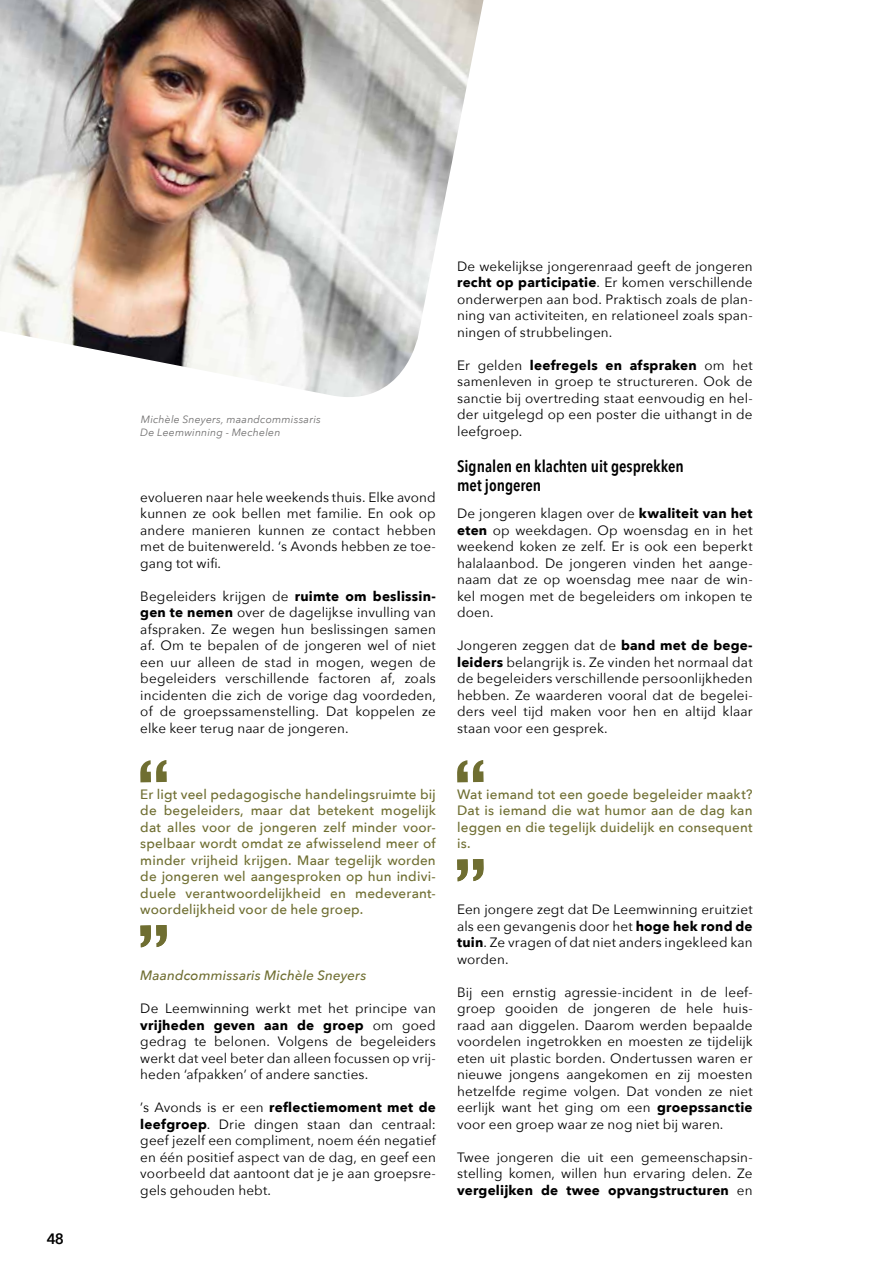
<style>
.page{position:relative;width:893px;height:1263px;background:#fff}
.page>*{position:absolute;margin:0;border:0;box-sizing:border-box;transform-origin:0 0}
.t1{font:600 16.5px/19.5px "Avenir Next Condensed";color:#000}
.t2{font:600 15px "Avenir Next";color:#000}
.t3{font:13.5px/16.5px "Avenir Next";letter-spacing:.01em;color:#000;text-align:justify}
.t4{font:500 13.5px/16.5px "Avenir Next";letter-spacing:.01em;color:#6f6e31;text-align:justify}
.t5{font:italic 500 13.5px "Avenir Next";letter-spacing:.01em;color:#6f6e31}
.t6{font:italic 10.5px/12.6px "Avenir Next";letter-spacing:.02em;color:#706f6f}
.s1{font-weight:700}
</style>
<div class="page">
<svg style="left:140px;top:760px;width:27px;height:22px"></svg>
<svg style="left:140px;top:925px;width:27px;height:22px"></svg>
<svg style="left:457px;top:760px;width:27px;height:22px"></svg>
<svg style="left:457px;top:859px;width:27px;height:22px"></svg>
<img style="left:0;top:0;width:483px;height:397px">
<p class="t2" style="left:47px;top:1226px;width:19px">48</p>
<p class="t6" style="left:140px;top:413px;width:182px">Michèle Sneyers, maandcommissaris<br>De Leemwinning - Mechelen</p>
<p class="t3" style="left:140px;top:488px;width:297px">evolueren naar hele weekends thuis. Elke avond kunnen ze ook bellen met familie. En ook op andere manieren kunnen ze contact hebben met de buitenwereld. ‘s Avonds hebben ze toe&shy;gang tot wifi.</p>
<p class="t3" style="left:140px;top:587px;width:297px">Begeleiders krijgen de <span class="s1">ruimte om beslissin&shy;gen te nemen</span> over de dagelijkse invulling van afspraken. Ze wegen hun beslissingen samen af. Om te bepalen of de jongeren wel of niet een uur alleen de stad in mogen, wegen de begeleiders verschillende factoren af, zoals incidenten die zich de vorige dag voordeden, of de groepssamenstelling. Dat koppelen ze elke keer terug naar de jongeren.</p>
<p class="t3" style="left:457px;top:257px;width:297px">De wekelijkse jongerenraad geeft de jongeren <span class="s1">recht op participatie</span>. Er komen verschillende onderwerpen aan bod. Praktisch zoals de plan&shy;ning van activiteiten, en relationeel zoals span&shy;ningen of strubbelingen.</p>
<p class="t3" style="left:457px;top:356px;width:297px">Er gelden <span class="s1">leefregels en afspraken</span> om het samenleven in groep te structureren. Ook de sanctie bij overtreding staat eenvoudig en hel&shy;der uitgelegd op een poster die uithangt in de leefgroep.</p>
<p class="t1" style="left:457px;top:456px;width:228px">Signalen en klachten uit gesprekken met jongeren</p>
<p class="t3" style="left:457px;top:505px;width:297px">De jongeren klagen over de <span class="s1">kwaliteit van het eten</span> op weekdagen. Op woensdag en in het weekend koken ze zelf. Er is ook een beperkt halalaanbod. De jongeren vinden het aange&shy;naam dat ze op woensdag mee naar de win&shy;kel mogen met de begeleiders om inkopen te doen.</p>
<p class="t3" style="left:457px;top:637px;width:297px">Jongeren zeggen dat de <span class="s1">band met de bege&shy;leiders</span> belangrijk is. Ze vinden het normaal dat de begeleiders verschillende persoonlijkheden hebben. Ze waarderen vooral dat de begelei&shy;ders veel tijd maken voor hen en altijd klaar staan voor een gesprek.</p>
<p class="t4" style="left:140px;top:785px;width:297px">Er ligt veel pedagogische handelingsruimte bij de begeleiders, maar dat betekent mogelijk dat alles voor de jongeren zelf minder voor&shy;spelbaar wordt omdat ze afwisselend meer of minder vrijheid krijgen. Maar tegelijk worden de jongeren wel aangesproken op hun indivi&shy;duele verantwoordelijkheid en medeverant&shy;woordelijkheid voor de hele groep.</p>
<p class="t5" style="left:140px;top:964px;width:227px">Maandcommissaris Michèle Sneyers</p>
<p class="t3" style="left:140px;top:1000px;width:297px">De Leemwinning werkt met het principe van <span class="s1">vrijheden geven aan de groep</span> om goed gedrag te belonen. Volgens de begeleiders werkt dat veel beter dan alleen focussen op vrij&shy;heden ‘afpakken’ of andere sancties.</p>
<p class="t3" style="left:140px;top:1099px;width:297px">’s Avonds is er een <span class="s1">reflectiemoment met de leefgroep</span>. Drie dingen staan dan centraal: geef jezelf een compliment, noem één negatief en één positief aspect van de dag, en geef een voorbeeld dat aantoont dat je je aan groepsre&shy;gels gehouden hebt.</p>
<p class="t4" style="left:457px;top:785px;width:297px">Wat iemand tot een goede begeleider maakt?<br>Dat is iemand die wat humor aan de dag kan leggen en die tegelijk duidelijk en consequent is.</p>
<p class="t3" style="left:457px;top:901px;width:297px">Een jongere zegt dat De Leemwinning eruitziet als een gevangenis door het <span class="s1">hoge hek rond de tuin</span>. Ze vragen of dat niet anders ingekleed kan worden.</p>
<p class="t3" style="left:457px;top:983px;width:297px">Bij een ernstig agressie-incident in de leef&shy;groep gooiden de jongeren de hele huis&shy;raad aan diggelen. Daarom werden bepaalde voordelen ingetrokken en moesten ze tijdelijk eten uit plastic borden. Ondertussen waren er nieuwe jongens aangekomen en zij moesten hetzelfde regime volgen. Dat vonden ze niet eerlijk want het ging om een <span class="s1">groepssanctie </span>voor een groep waar ze nog niet bij waren.</p>
<p class="t3" style="left:457px;top:1148px;width:297px">Twee jongeren die uit een gemeenschapsin&shy;stelling komen, willen hun ervaring delen. Ze <span class="s1">vergelijken de twee opvangstructuren</span> en</p>
</div>
